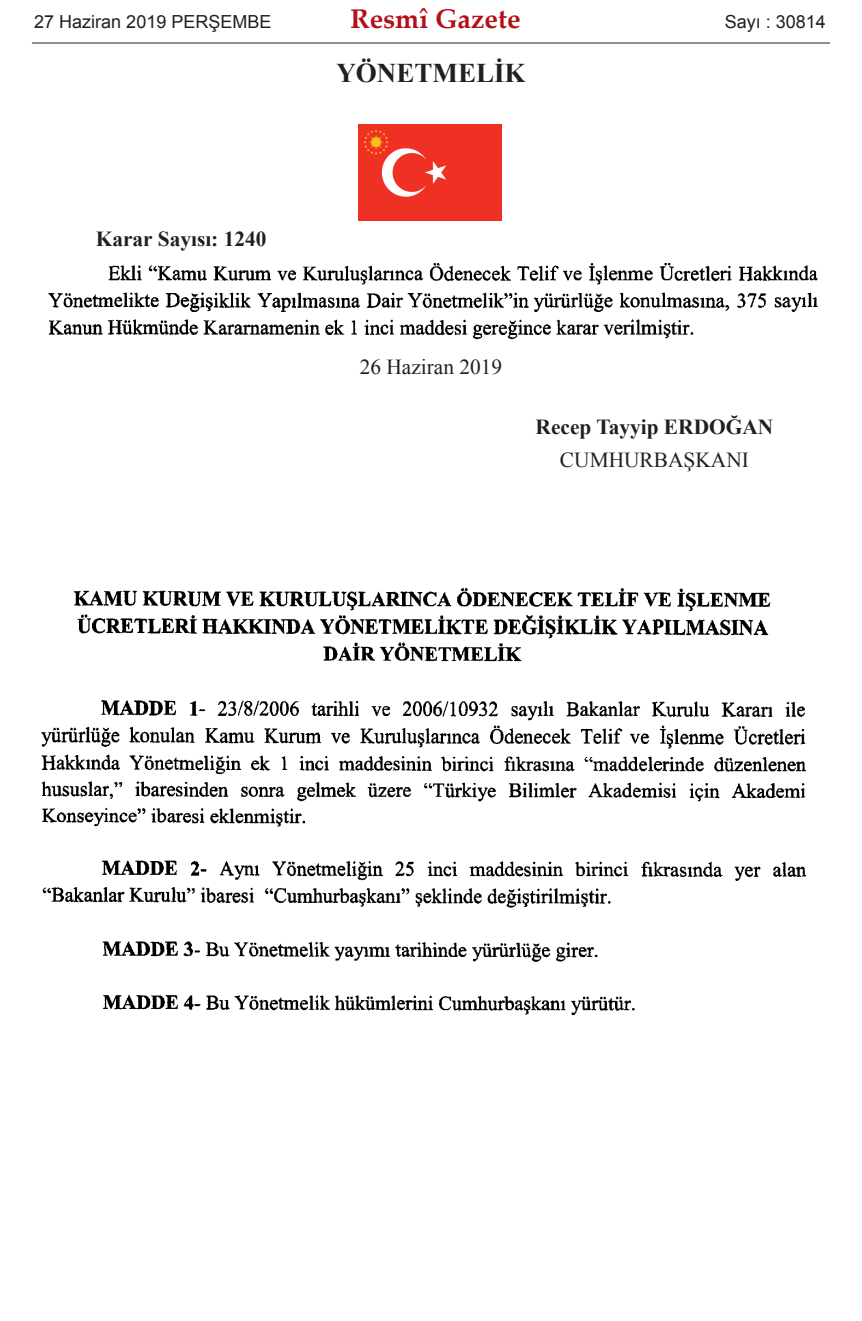
<style>
.page{position:relative;width:862px;height:1321px;background:#fff}
.page>*{position:absolute;margin:0;border:0;box-sizing:border-box;transform-origin:0 0}
.t1{font:700 27px "Palatino Linotype";color:#b40e16}
.t2{font:700 27px "Times New Roman";color:#231f20}
.t3{font:700 21.38px "Times New Roman";color:#231f20}
.t4{font:21.38px "Times New Roman";color:#231f20}
.t5{font:18px "Arial";color:#231f20}
</style>
<div class="page">
<img style="left:358px;top:125px;width:143px;height:95px">
<img style="left:48px;top:263px;width:770px;height:77px">
<img style="left:41px;top:587px;width:766px;height:429px">
<hr style="left:32px;top:43px;width:797px;height:1px;background:#231f20">
<p class="t5" style="left:34px;top:12px;width:239px">27 Haziran 2019 PERŞEMBE</p>
<p class="t1" style="left:350px;top:9px;width:171px">Resmî Gazete</p>
<p class="t5" style="left:724px;top:12px;width:103px">Sayı : 30814</p>
<p class="t3" style="left:96px;top:226px;width:172px">Karar Sayısı: 1240</p>
<p class="t2" style="left:336px;top:58px;width:191px">YÖNETMELİK</p>
<p class="t4" style="left:359px;top:355px;width:144px">26 Haziran 2019</p>
<p class="t3" style="left:535px;top:414px;width:239px">Recep Tayyip ERDOĞAN</p>
<p class="t4" style="left:559px;top:448px;width:190px">CUMHURBAŞKANI</p>
</div>
